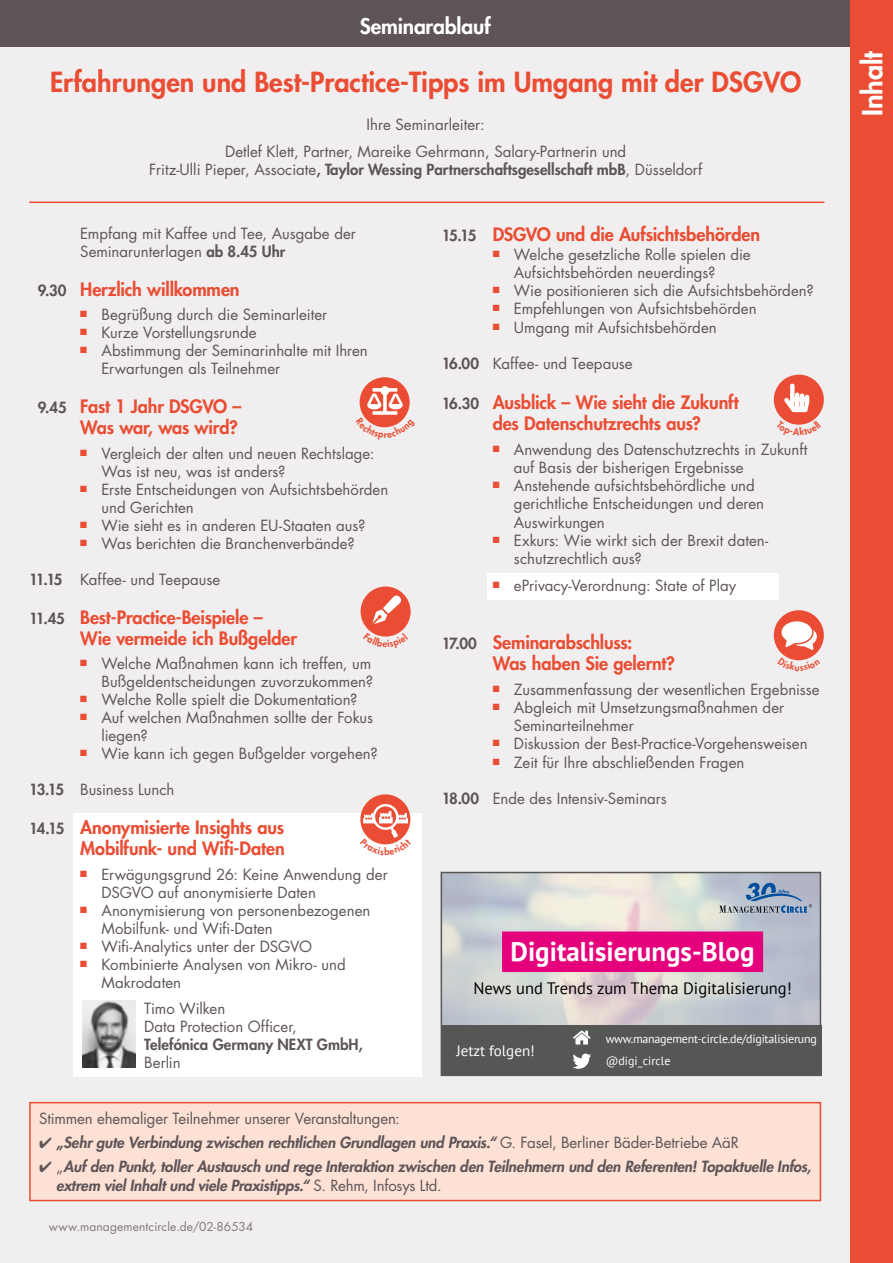
<style>
.page{position:relative;width:893px;height:1263px;background:#f0eeef}
.page>*{position:absolute;margin:0;border:0;box-sizing:border-box;transform-origin:0 0}
.t1{font:800 27px "Futura Std";color:#ea4d33}
.t2{font:700 27px "PT Sans";color:#fff}
.t3{font:800 27px "Futura Std";letter-spacing:-.01em;color:#fff}
.t4{font:800 21px "Futura Std";letter-spacing:-.005em;color:#fff}
.t5{font:800 18px/21px "Futura Std";letter-spacing:-.01em;color:#ea4d33}
.t6{font:16.5px "PT Sans";color:#000}
.t7{font:15px/18px "Futura Std";color:#5e5458}
.t8{font:italic 800 15px/19.5px "Futura Std";letter-spacing:-.01em;color:#5e5458}
.t9{font:800 15px "Futura Std";color:#5e5458}
.t10{font:15px "PT Sans";color:#fff}
.t11{font:12px/22px "PT Sans";letter-spacing:-.02em;color:#fff}
.t12{font:12px "Futura Std";letter-spacing:.01em;color:#83787d}
.s1{font-weight:400}
.s2{font-weight:800}
.s3{font-size:15px;color:#5e5458}
.s4{font-weight:400;font-style:normal}
</style>
<div class="page">
<div style="left:0;top:0;width:893px;height:47px;background:#5e5458"></div>
<div style="left:850px;top:0;width:43px;height:1263px;background:#ea4d33"></div>
<div style="left:73px;top:813px;width:349px;height:263px;background:#fff"></div>
<div style="left:487px;top:573px;width:292px;height:27px;background:#fff"></div>
<hr style="left:29px;top:202px;width:795px;height:1px;background:#ea4d33">
<div style="left:30px;top:1103px;width:790px;height:97px;background:#fce1d4"></div>
<div style="left:29px;top:1102px;width:792px;height:99px;border:2px solid #ea4d33"></div>
<img style="left:82px;top:1000px;width:54px;height:67px">
<div style="left:360px;top:377px;width:50px;height:50px;background:#ea4d33;border-radius:50%"></div>
<div style="left:361px;top:586px;width:50px;height:50px;background:#ea4d33;border-radius:50%"></div>
<svg style="left:373px;top:595px;width:28px;height:29px"></svg>
<div style="left:360px;top:794px;width:50px;height:50px;background:#ea4d33;border-radius:50%"></div>
<div style="left:774px;top:375px;width:50px;height:50px;background:#ea4d33;border-radius:50%"></div>
<svg style="left:784px;top:384px;width:25px;height:28px"></svg>
<img style="left:444px;top:875px;width:374px;height:151px">
<div style="left:441px;top:872px;width:380px;height:204px;border:2px solid #565655"></div>
<div style="left:441px;top:1026px;width:380px;height:50px;background:#565655"></div>
<svg style="left:573px;top:1053px;width:18px;height:16px"></svg>
<svg style="left:573px;top:1030px;width:17px;height:14px"></svg>
<div style="left:502px;top:931px;width:261px;height:41px;background:#e5007c"></div>
<svg style="left:719px;top:883px;width:93px;height:30px;background:#93a5bc"></svg>
<div style="left:774px;top:610px;width:50px;height:50px;background:#ea4d33;border-radius:50%"></div>
<svg style="left:778px;top:619px;width:39px;height:31px"></svg>
<svg style="left:359px;top:386px;width:51px;height:42px"></svg>
<svg style="left:371px;top:632px;width:29px;height:5px"></svg>
<svg style="left:360px;top:802px;width:51px;height:43px"></svg>
<svg style="left:786px;top:421px;width:26px;height:4px"></svg>
<svg style="left:786px;top:657px;width:25px;height:4px"></svg>
<h2 class="t4" style="left:360px;top:13px;width:133px">Seminarablauf</h2>
<h1 class="t1" style="left:50px;top:65px;width:753px">Erfahrungen und Best-Practice-Tipps im Umgang mit der DSGVO</h1>
<p class="t7" style="left:225px;top:112px;width:403px;line-height:26.5px;text-align:center">Ihre Seminarleiter:<br>Detlef Klett, Partner, Mareike Gehrmann, Salary-Partnerin und</p>
<p class="t9" style="left:149px;top:160px;width:555px"><span class="s1">Fritz-Ulli Pieper, Associate</span>, Taylor Wessing Partnerschaftsgesellschaft mbB<span class="s1">, Düsseldorf</span></p>
<p class="t7" style="left:80px;top:225px;width:277px">Empfang mit Kaffee und Tee, Ausgabe der<br>Seminarunterlagen <span class="s2">ab 8.45 Uhr</span></p>
<p class="t5" style="left:38px;top:279px;width:203px"><span class="s3">9.30</span> Herzlich willkommen</p>
<p class="t7" style="left:80px;top:306px;width:249px"><sup>■</sup> Begrüßung durch die Seminarleiter</p>
<p class="t7" style="left:80px;top:324px;width:178px"><sup>■</sup> Kurze Vorstellungsrunde</p>
<p class="t7" style="left:101px;top:342px;width:268px;text-indent:-21px"><sup>■</sup> Abstimmung der Seminarinhalte mit Ihren<br>Erwartungen als Teilnehmer</p>
<p class="t5" style="left:38px;top:396px;width:205px;text-align:right"><span class="s3">9.45</span> Fast 1 Jahr DSGVO –<br>Was war, was wird?</p>
<p class="t7" style="left:101px;top:444px;width:275px;text-indent:-21px"><sup>■</sup> Vergleich der alten und neuen Rechtslage:<br>Was ist neu, was ist anders?</p>
<p class="t7" style="left:101px;top:480px;width:288px;text-indent:-21px"><sup>■</sup> Erste Entscheidungen von Aufsichtsbehörden und Gerichten</p>
<p class="t7" style="left:80px;top:516px;width:287px"><sup>■</sup> Wie sieht es in anderen EU-Staaten aus?</p>
<p class="t7" style="left:80px;top:534px;width:276px"><sup>■</sup> Was berichten die Branchenverbände?</p>
<p class="t7" style="left:29px;top:570px;width:193px"><span class="s2">11.15</span> Kaffee- und Teepause</p>
<p class="t5" style="left:80px;top:607px;width:218px;text-indent:-51px"><span class="s3">11.45</span> Best-Practice-Beispiele –<br>Wie vermeide ich Bußgelder</p>
<p class="t7" style="left:80px;top:655px;width:294px;text-align:right"><sup>■</sup> Welche Maßnahmen kann ich treffen, um<br>Bußgeldentscheidungen zuvorzukommen?</p>
<p class="t7" style="left:80px;top:691px;width:279px"><sup>■</sup> Welche Rolle spielt die Dokumentation?</p>
<p class="t7" style="left:101px;top:709px;width:273px;text-indent:-21px"><sup>■</sup> Auf welchen Maßnahmen sollte der Fokus liegen?</p>
<p class="t7" style="left:80px;top:745px;width:299px"><sup>■</sup> Wie kann ich gegen Bußgelder vorgehen?</p>
<p class="t7" style="left:29px;top:781px;width:147px"><span class="s2">13.15</span> Business Lunch</p>
<p class="t5" style="left:29px;top:817px;width:257px;text-align:right"><span class="s3">14.15</span> Anonymisierte Insights aus<br>Mobilfunk- und Wifi-Daten</p>
<p class="t7" style="left:101px;top:865px;width:288px;text-indent:-21px"><sup>■</sup> Erwägungsgrund 26: Keine Anwendung der<br>DSGVO auf anonymisierte Daten</p>
<p class="t7" style="left:101px;top:901px;width:270px;text-indent:-21px"><sup>■</sup> Anonymisierung von personenbezogenen<br>Mobilfunk- und Wifi-Daten</p>
<p class="t7" style="left:80px;top:937px;width:233px"><sup>■</sup> Wifi-Analytics unter der DSGVO</p>
<p class="t7" style="left:101px;top:955px;width:246px;text-indent:-21px"><sup>■</sup> Kombinierte Analysen von Mikro- und<br>Makrodaten</p>
<p class="t7" style="left:144px;top:1000px;width:154px">Timo Wilken<br>Data Protection Officer,</p>
<p class="t9" style="left:144px;top:1035px;width:220px">Telefónica Germany NEXT GmbH,</p>
<p class="t7" style="left:144px;top:1054px;width:38px">Berlin</p>
<p class="t5" style="left:442px;top:224px;width:320px"><span class="s3">15.15</span> DSGVO und die Aufsichtsbehörden</p>
<p class="t7" style="left:514px;top:245px;width:238px;text-indent:-21px"><sup>■</sup> Welche gesetzliche Rolle spielen die<br>Aufsichtsbehörden neuerdings?</p>
<p class="t7" style="left:493px;top:282px;width:322px"><sup>■</sup> Wie positionieren sich die Aufsichtsbehörden?</p>
<p class="t7" style="left:493px;top:300px;width:265px"><sup>■</sup> Empfehlungen von Aufsichtsbehörden</p>
<p class="t7" style="left:493px;top:318px;width:226px"><sup>■</sup> Umgang mit Aufsichtsbehörden</p>
<p class="t7" style="left:442px;top:355px;width:193px"><span class="s2">16.00</span> Kaffee- und Teepause</p>
<p class="t5" style="left:493px;top:391px;width:248px;text-indent:-51px"><span class="s3">16.30</span> Ausblick – Wie sieht die Zukunft des Datenschutzrechts aus?</p>
<p class="t7" style="left:514px;top:440px;width:295px;text-indent:-21px"><sup>■</sup> Anwendung des Datenschutzrechts in Zukunft auf Basis der bisherigen Ergebnisse</p>
<p class="t7" style="left:514px;top:477px;width:252px;text-indent:-21px"><sup>■</sup> Anstehende aufsichtsbehördliche und gerichtliche Entscheidungen und deren<br>Auswirkungen</p>
<p class="t7" style="left:514px;top:531px;width:256px;text-indent:-21px"><sup>■</sup> Exkurs: Wie wirkt sich der Brexit daten&shy;schutzrechtlich aus?</p>
<p class="t7" style="left:493px;top:577px;width:245px"><sup>■</sup> ePrivacy-Verordnung: State of Play</p>
<p class="t5" style="left:493px;top:631px;width:184px;text-indent:-51px"><span class="s3">17.00</span> Seminarabschluss:<br>Was haben Sie gelernt?</p>
<p class="t7" style="left:493px;top:680px;width:328px"><sup>■</sup> Zusammenfassung der wesentlichen Ergebnisse</p>
<p class="t7" style="left:514px;top:698px;width:272px;text-indent:-21px"><sup>■</sup> Abgleich mit Umsetzungsmaßnahmen der<br>Seminarteilnehmer</p>
<p class="t7" style="left:493px;top:735px;width:316px"><sup>■</sup> Diskussion der Best-Practice-Vorgehensweisen</p>
<p class="t7" style="left:493px;top:753px;width:253px"><sup>■</sup> Zeit für Ihre abschließenden Fragen</p>
<p class="t7" style="left:442px;top:790px;width:227px"><span class="s2">18.00</span> Ende des Intensiv-Seminars</p>
<h1 class="t2" style="left:511px;top:934px;width:246px">Digitalisierungs-Blog</h1>
<p class="t6" style="left:473px;top:977px;width:320px">News und Trends zum Thema Digitalisierung!</p>
<p class="t10" style="left:456px;top:1041px;width:80px">Jetzt folgen!</p>
<p class="t11" style="left:606px;top:1028px;width:213px">www.management-circle.de/digitalisierung @digi_circle</p>
<p class="t7" style="left:39px;top:1110px;width:362px">Stimmen ehemaliger Teilnehmer unserer Veranstaltungen:</p>
<p class="t8" style="left:39px;top:1133px;width:701px">✔ „Sehr gute Verbindung zwischen rechtlichen Grundlagen und Praxis.“ <span class="s4">G. Fasel, Berliner Bäder-Betriebe AäR</span></p>
<p class="t8" style="left:56px;top:1157px;width:756px;text-indent:-17px">✔ <span class="s4">„</span>Auf den Punkt, toller Austausch und rege Interaktion zwischen den Teilnehmern und den Referenten! Topaktuelle Infos, extrem viel Inhalt und viele Praxistipps.“ <span class="s4">S. Rehm, Infosys Ltd.</span></p>
<p class="t12" style="left:49px;top:1218px;width:206px">www.managementcircle.de/02-86534</p>
<h1 class="t3" style="left:855px;top:116px;width:66px;rotate:-90deg">Inhalt</h1>
</div>
